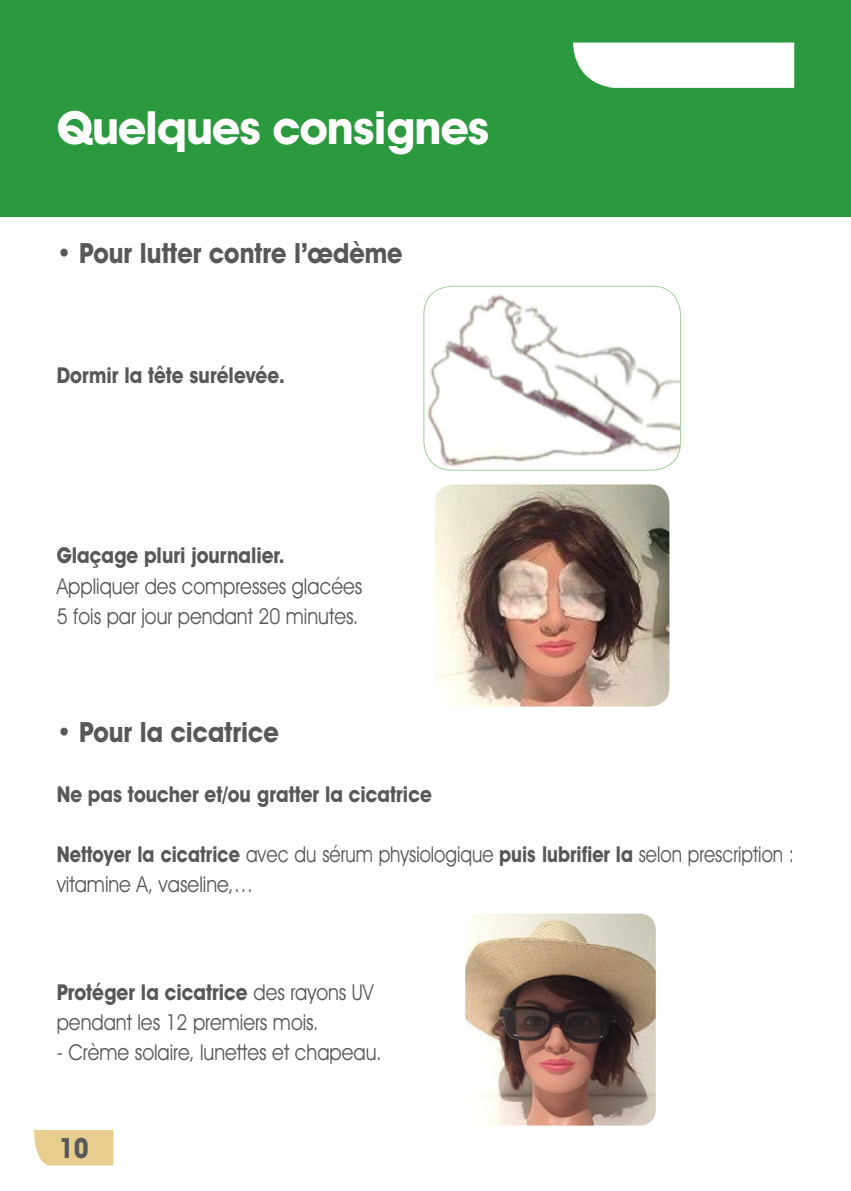
<style>
.page{position:relative;width:851px;height:1191px;background:#fff}
.page>*{position:absolute;margin:0;border:0;box-sizing:border-box;transform-origin:0 0}
.t1{font:700 46px "Avant Garde IT Cby BT";letter-spacing:-.02em;color:#fff}
.t2{font:700 28px "Avant Garde IT Cby BT";color:#57585a;scale:.9 1}
.t3{font:22px/30px "Avant Garde IT Cby BT";color:#57585a;scale:.88 1}
.t4{font:22px/30px "Avant Garde IT Cby BT";color:#57585a;scale:.84 1}
.t5{font:700 22px "Avant Garde IT Cby BT";color:#57585a;scale:.88 1}
.s1{font-weight:700}
</style>
<div class="page">
<div style="left:0;top:0;width:850px;height:217px;background:#2b993d"></div>
<div style="left:573px;top:43px;width:221px;height:45px;background:#fff"></div>
<div style="left:34px;top:1130px;width:79px;height:35px;background:#e8ce8e"></div>
<img style="left:424px;top:286px;width:256px;height:183px">
<div style="left:423px;top:286px;width:258px;height:185px;border:1px solid #a3cf9a;border-radius:28px"></div>
<img style="left:435px;top:484px;width:234px;height:222px">
<img style="left:465px;top:913px;width:190px;height:212px">
<h1 class="t1" style="left:57px;top:100px;width:434px">Quelques consignes</h1>
<p class="t2" style="left:57px;top:236px;width:386px">• Pour lutter contre l’œdème</p>
<p class="t5" style="left:57px;top:362px;width:261px">Dormir la tête surélevée.</p>
<p class="t5" style="left:57px;top:542px;width:260px">Glaçage pluri journalier.</p>
<p class="t3" style="left:57px;top:570px;width:349px">Appliquer des compresses glacées<br>5 fois par jour pendant 20 minutes.</p>
<p class="t2" style="left:57px;top:714px;width:248px">• Pour la cicatrice</p>
<p class="t5" style="left:57px;top:780px;width:427px">Ne pas toucher et/ou gratter la cicatrice</p>
<p class="t4" style="left:57px;top:838px;width:879px"><span class="s1">Nettoyer la cicatrice</span> avec du sérum physiologique <span class="s1">puis lubrifier la</span> selon prescription : vitamine A, vaseline,…</p>
<p class="t3" style="left:57px;top:976px;width:361px"><span class="s1">Protéger la cicatrice</span> des rayons UV pendant les 12 premiers mois.</p>
<p class="t3" style="left:57px;top:1036px;width:370px">- Crème solaire, lunettes et chapeau.</p>
<p class="t2" style="left:59px;top:1130px;width:35px">10</p>
</div>
